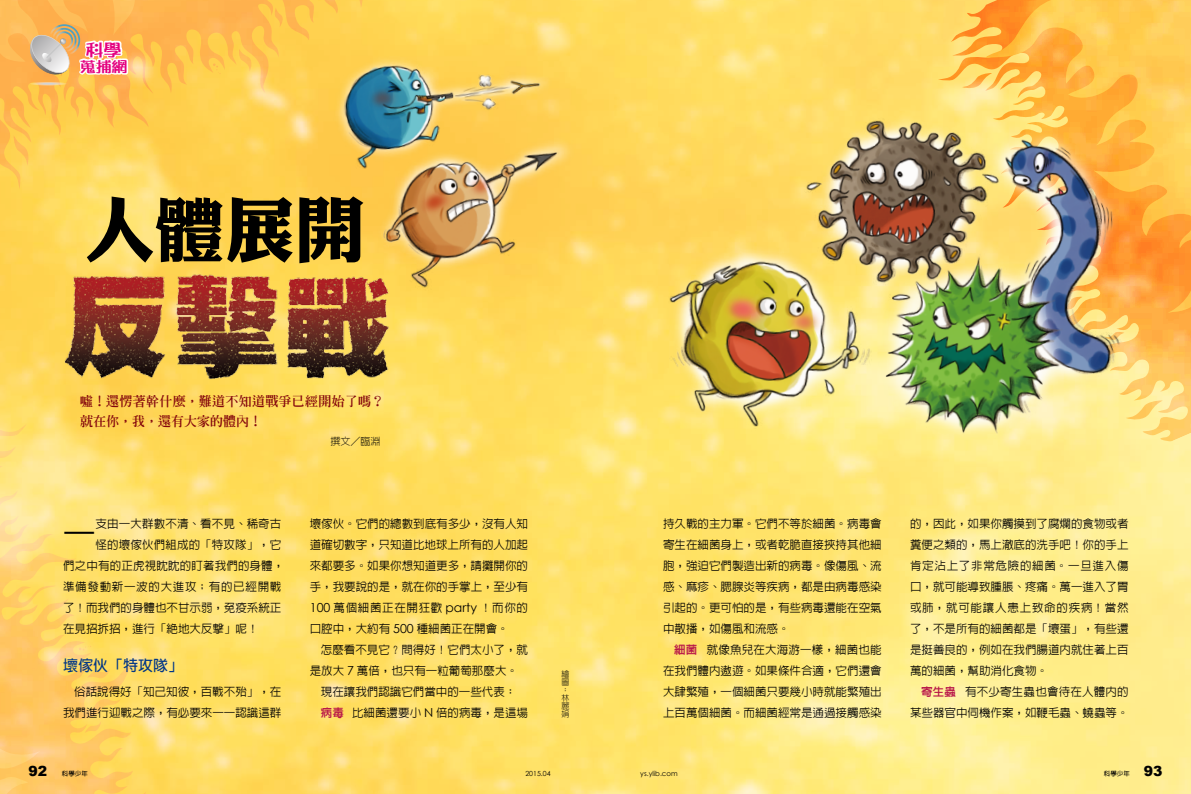
<style>
.page{position:relative;width:1191px;height:794px;background:#fff}
.page>*{position:absolute;margin:0;border:0;box-sizing:border-box;transform-origin:0 0}
.t1{font:70px "DF Li King Hei W8 WIN BF";color:#000}
.t2{font:500 32.5px "Lin Gothic";color:#000}
.t3{font:16px "Shin Chan POP Heavy Big 5";color:#e4007f;scale:1.1 1}
.t4{font:700 15px "Lin Gothic";color:#003686}
.t5{font:14px "Shin Chan POP Heavy Big 5";color:#e4007f;scale:1.1 1}
.t6{font:13px/20px "Inn Ming Extra";letter-spacing:.02em;color:#83050c}
.t7{font:500 11.5px/21px "Lin Gothic";color:#000;text-align:justify}
.t8{font:500 11.5px "Lin Gothic";letter-spacing:.06em;color:#000}
.t9{font:300 10px "New Gothic";color:#000}
.t10{font:300 8px/8px "New Gothic";color:#000}
.t11{font:7px "Century Gothic";color:#000}
.t12{font:6.5px "Pop 2 EG Bold Big 5";color:#000}
.s1{font-family:"Century Gothic";font-weight:400;font-size:12.4px}
.s2{font-family:"Lin Gothic Extra";font-weight:400;color:#b81649}
.s3{font-family:"Arial";font-weight:900;font-size:14px}
</style>
<div class="page">
<img style="left:0;top:0;width:1191px;height:794px">
<svg style="left:148px;top:392px;width:56px;height:402px;background:#fede66"></svg>
<svg style="left:0;top:320px;width:148px;height:474px;background:#fed86c"></svg>
<svg style="left:0;top:0;width:415px;height:217px;background:#feda60"></svg>
<svg style="left:0;top:0;width:392px;height:193px;background:#fec853"></svg>
<svg style="left:25px;top:24px;width:105px;height:66px"></svg>
<img style="left:240px;top:1px;width:951px;height:481px">
<img style="left:58px;top:259px;width:345px;height:133px">
<h3 class="t3" style="left:86px;top:42px;width:34px">科學</h3>
<p class="t5" style="left:80px;top:60px;width:44px">蒐捕網</p>
<h1 class="t1" style="left:85px;top:195px;width:281px">人體展開</h1>
<p class="t6" style="left:80px;top:391px;width:306px">噓！還愣著幹什麼，難道不知道戰爭已經開始了嗎？就在你，我，還有大家的體內！</p>
<p class="t9" style="left:330px;top:437px;width:51px">撰文／臨淵</p>
<p class="t7" style="left:96px;top:513px;width:187px">支由一大群數不清、看不見、稀奇古</p>
<p class="t7" style="left:96px;top:534px;width:187px">怪的壞傢伙們組成的「特攻隊」，它</p>
<p class="t7" style="left:63px;top:555px;width:223px">們之中有的正虎視眈眈的盯著我們的身體，</p>
<p class="t8" style="left:63px;top:580px;width:220px">準備發動新一波的大進攻；有的已經開戰</p>
<p class="t7" style="left:63px;top:597px;width:220px">了！而我們的身體也不甘示弱，免疫系統正</p>
<p class="t7" style="left:63px;top:618px;width:197px">在見招拆招，進行「絕地大反擊」呢！</p>
<h3 class="t4" style="left:63px;top:657px;width:121px">壞傢伙「特攻隊」</h3>
<p class="t7" style="left:63px;top:681px;width:220px;text-align:right">俗話說得好「知己知彼，百戰不殆」，在我們進行迎戰之際，有必要來一一認識這群</p>
<h2 class="t2" style="left:63px;top:517px;width:34px">一</h2>
<p class="t7" style="left:310px;top:513px;width:220px">壞傢伙。它們的總數到底有多少，沒有人知道確切數字，只知道比地球上所有的人加起來都要多。如果你想知道更多，請攤開你的手，我要說的是，就在你的手掌上，至少有<span class="s1">100</span> 萬個細菌正在開狂歡 <span class="s1">party</span> ！而你的口腔中，大約有 <span class="s1">500</span> 種細菌正在開會。</p>
<p class="t7" style="left:321px;top:639px;width:209px">怎麼看不見它？問得好！它們太小了，就</p>
<p class="t7" style="left:310px;top:660px;width:210px">是放大 <span class="s1">7</span> 萬倍，也只有一粒葡萄那麼大。</p>
<p class="t7" style="left:321px;top:681px;width:197px">現在讓我們認識它們當中的一些代表：</p>
<p class="t7" style="left:321px;top:702px;width:209px"><span class="s2">病毒</span> 比細菌還要小 <span class="s1">N</span> 倍的病毒，是這場</p>
<p class="t10" style="left:561px;top:670px;width:9px">繪圖：林麗娟</p>
<p class="t7" style="left:663px;top:513px;width:220px">持久戰的主力軍。它們不等於細菌。病毒會寄生在細菌身上，或者乾脆直接挾持其他細胞，強迫它們製造出新的病毒。像傷風、流感、麻疹、腮腺炎等疾病，都是由病毒感染引起的。更可怕的是，有些病毒還能在空氣中散播，如傷風和流感。</p>
<p class="t7" style="left:663px;top:639px;width:220px;text-indent:11px"><span class="s2">細菌</span> 就像魚兒在大海游一樣，細菌也能在我們體內遨遊。如果條件合適，它們還會大肆繁殖，一個細菌只要幾小時就能繁殖出上百萬個細菌。而細菌經常是通過接觸感染</p>
<p class="t7" style="left:910px;top:513px;width:220px">的，因此，如果你觸摸到了腐爛的食物或者糞便之類的，馬上澈底的洗手吧！你的手上肯定沾上了非常危險的細菌。一旦進入傷口，就可能導致腫脹、疼痛。萬一進入了胃或肺，就可能讓人患上致命的疾病！當然了，不是所有的細菌都是「壞蛋」，有些還是挺善良的，例如在我們腸道內就住著上百萬的細菌，幫助消化食物。</p>
<p class="t7" style="left:910px;top:681px;width:220px;text-align:right"><span class="s2">寄生蟲</span> 有不少寄生蟲也會待在人體內的某些器官中伺機作案，如鞭毛蟲、蟯蟲等。</p>
<p class="t12" style="left:29px;top:770px;width:61px"><span class="s3">92</span> 科學少年</p>
<p class="t11" style="left:525px;top:768px;width:27px">2015.04</p>
<p class="t11" style="left:640px;top:768px;width:39px">ys.ylib.com</p>
<p class="t12" style="left:1103px;top:770px;width:60px">科學少年 <span class="s3">93</span></p>
</div>
